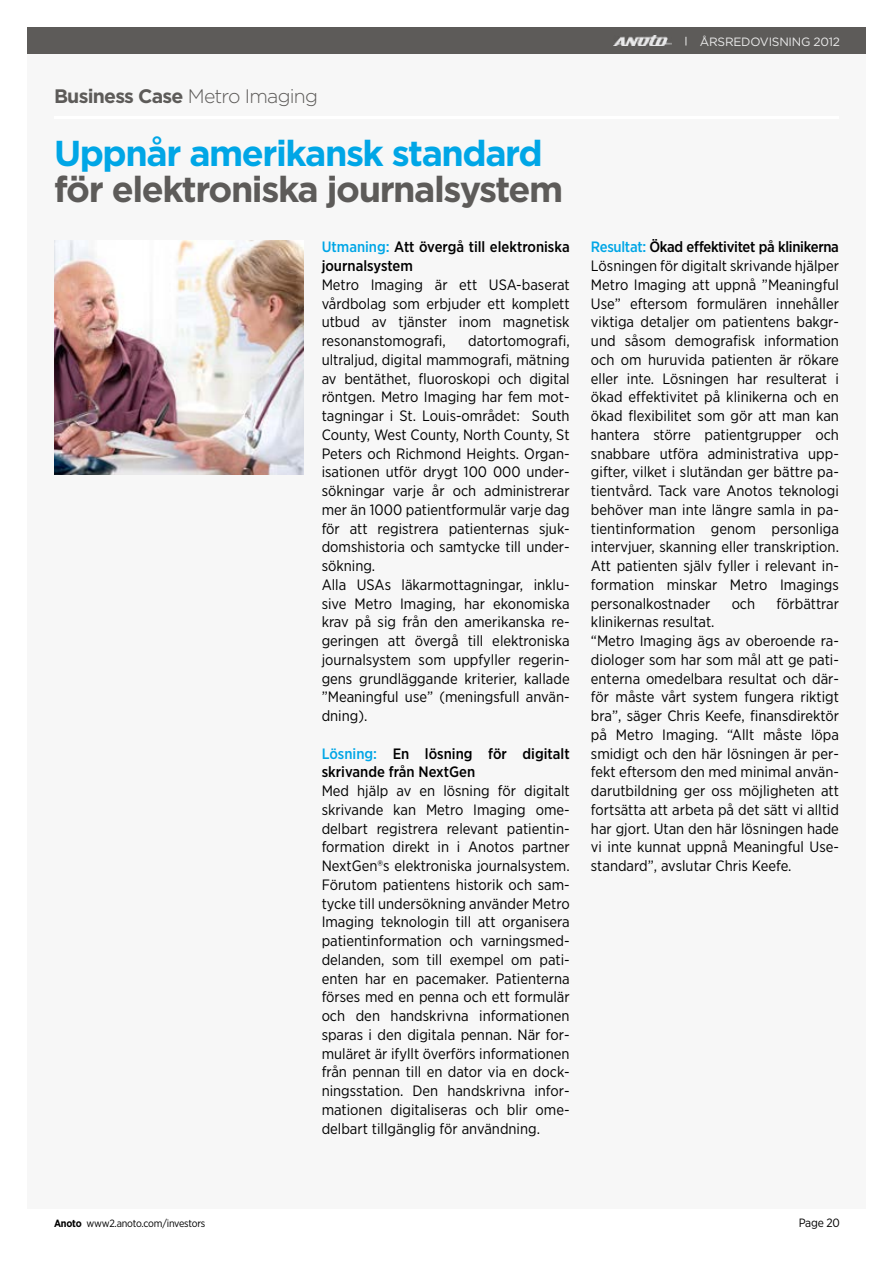
<style>
.page{position:relative;width:893px;height:1263px;background:#fff}
.page>*{position:absolute;margin:0;border:0;box-sizing:border-box;transform-origin:0 0}
.t1{font:700 36px "Gotham";letter-spacing:-.04em;color:#5d5b59}
.t2{font:700 36px "Gotham";letter-spacing:-.04em;color:#00a6e6}
.t3{font:700 19.5px "Gotham";letter-spacing:-.04em;color:#5d5b59}
.t4{font:15px/18.8px "Gotham Narrow";color:#000;text-align:justify}
.t5{font:500 15px/18.8px "Gotham Narrow";color:#000}
.t6{font:12px "Gotham";letter-spacing:-.02em;color:#ebebeb}
.t7{font:12px "Gotham Narrow";letter-spacing:-.02em;color:#000}
.t8{font:10.5px "Gotham Narrow";letter-spacing:-.02em;color:#000}
.s1{font-weight:300}
.s2{color:#00a6e6}
.s3{font-weight:500;color:#00a6e6}
.s4{font-weight:500}
.s5{font-weight:700}
</style>
<div class="page">
<div style="left:27px;top:27px;width:839px;height:27px;background:#5d5b59"></div>
<div style="left:27px;top:54px;width:839px;height:1155px;background:#f7f7f7"></div>
<img style="left:614px;top:35px;width:57px;height:10px">
<img style="left:54px;top:240px;width:250px;height:235px">
<hr style="left:54px;top:117px;width:785px;height:2px;background:#fff">
<h2 class="t3" style="left:54px;top:85px;width:265px">Business Case <span class="s1">Metro Imaging</span></h2>
<h1 class="t2" style="left:54px;top:133px;width:490px">Uppnår amerikansk standard</h1>
<h1 class="t1" style="left:54px;top:169px;width:511px">för elektroniska journalsystem</h1>
<p class="t5" style="left:322px;top:237px;width:249px"><span class="s2">Utmaning:</span> Att övergå till elektroniska journalsystem</p>
<p class="t4" style="left:322px;top:275px;width:250px">Metro Imaging är ett USA-baserat vårdbolag som erbjuder ett komplett utbud av tjänster inom magnetisk resonanstomografi,</p>
<p class="t4" style="left:322px;top:331px;width:250px;text-align:left;text-indent:147px">datortomografi, ultraljud, digital mammografi, mätning av bentäthet, fluoroskopi och digital röntgen. Metro Imaging har fem mot&shy;tagningar i St. Louis-området: South County, West County, North County, St Peters och Richmond Heights. Organ&shy;isationen utför drygt 100 000 under&shy;sökningar varje år och administrerar mer än 1000 patientformulär varje dag för att registrera patienternas sjuk&shy;domshistoria och samtycke till under&shy;sökning.<br>Alla USAs läkarmottagningar, inklu&shy;sive Metro Imaging, har ekonomiska krav på sig från den amerikanska re&shy;geringen att övergå till elektroniska journalsystem som uppfyller regerin&shy;gens grundläggande kriterier, kallade ”Meaningful use” (meningsfull använ&shy;dning).</p>
<p class="t5" style="left:322px;top:744px;width:250px"><span class="s2">Lösning:</span> En lösning för digitalt skrivande från NextGen</p>
<p class="t4" style="left:322px;top:781px;width:250px">Med hjälp av en lösning för digitalt skrivande kan Metro Imaging ome&shy;delbart registrera relevant patientin&shy;formation direkt in i Anotos partner NextGen®s elektroniska journalsystem.<br>Förutom patientens historik och sam&shy;tycke till undersökning använder Metro Imaging teknologin till att organisera patientinformation och varningsmed&shy;delanden, som till exempel om pati&shy;enten har en pacemaker. Patienterna förses med en penna och ett formulär och den handskrivna informationen sparas i den digitala pennan. När for&shy;muläret är ifyllt överförs informationen från pennan till en dator via en dock&shy;ningsstation. Den handskrivna infor&shy;mationen digitaliseras och blir ome&shy;delbart tillgänglig för användning.</p>
<p class="t6" style="left:700px;top:35px;width:142px">ÅRSREDOVISNING 2012</p>
<p class="t4" style="left:591px;top:237px;width:250px"><span class="s3">Resultat:</span> <span class="s4">Ökad effektivitet på klinikerna </span>Lösningen för digitalt skrivande hjälper Metro Imaging att uppnå ”Meaningful Use” eftersom formulären innehåller viktiga detaljer om patientens bakgr&shy;und såsom demografisk information och om huruvida patienten är rökare eller inte. Lösningen har resulterat i ökad effektivitet på klinikerna och en ökad flexibilitet som gör att man kan hantera större patientgrupper och snabbare utföra administrativa upp&shy;gifter, vilket i slutändan ger bättre pa&shy;tientvård. Tack vare Anotos teknologi behöver man inte längre samla in pa&shy;tientinformation genom personliga intervjuer, skanning eller transkription.<br>Att patienten själv fyller i relevant in&shy;formation minskar Metro Imagings personalkostnader</p>
<p class="t4" style="left:732px;top:594px;width:25px">och</p>
<p class="t4" style="left:777px;top:594px;width:64px">förbättrar</p>
<p class="t4" style="left:591px;top:612px;width:250px;text-align:left">klinikernas resultat.<br>“Metro Imaging ägs av oberoende ra&shy;diologer som har som mål att ge pati&shy;enterna omedelbara resultat och där&shy;för måste vårt system fungera riktigt bra”, säger Chris Keefe, finansdirektör på Metro Imaging. “Allt måste löpa smidigt och den här lösningen är per&shy;fekt eftersom den med minimal använ&shy;darutbildning ger oss möjligheten att fortsätta att arbeta på det sätt vi alltid har gjort. Utan den här lösningen hade vi inte kunnat uppnå Meaningful Use&shy;standard”, avslutar Chris Keefe.</p>
<p class="t8" style="left:54px;top:1216px;width:153px"><span class="s5">Anoto</span> www2.anoto.com/investors</p>
<p class="t7" style="left:799px;top:1215px;width:43px">Page 20</p>
</div>
